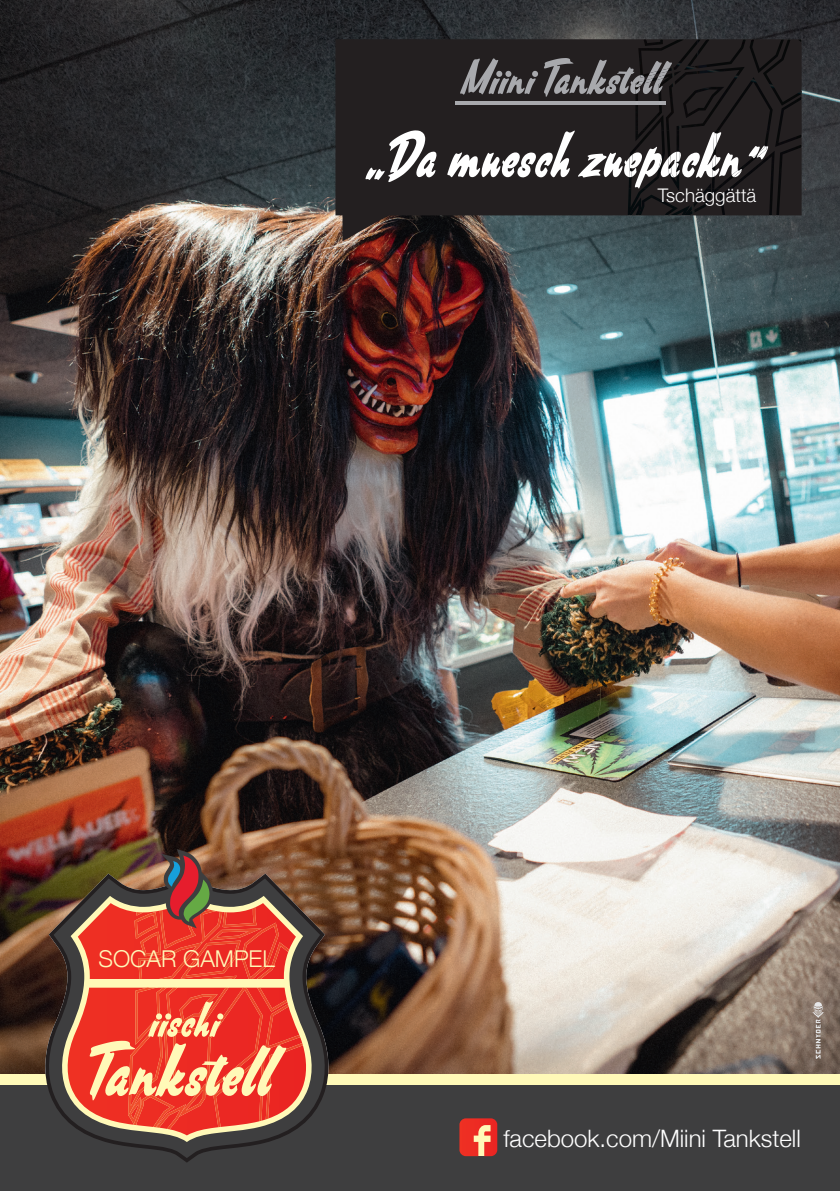
<style>
.page{position:relative;width:840px;height:1191px;background:#fff}
.page>*{position:absolute;margin:0;border:0;box-sizing:border-box;transform-origin:0 0}
.t1{font:76.8px "South African Personal Use";letter-spacing:.02em;color:#fff9b8}
.t2{font:65.8px "South African Personal Use";letter-spacing:.02em;color:#fff;scale:.95 1}
.t3{font:50.4px "South African Personal Use";letter-spacing:.02em;color:#fff9b8}
.t4{font:50px "South African Personal Use";letter-spacing:.02em;color:#a8a9ad}
.t5{font:300 24px "Helvetica Neue";color:#fff}
.t6{font:300 23.2px "Helvetica Neue";color:#fff9b8}
.t7{font:300 18.8px "Helvetica Neue";color:#fff}
</style>
<div class="page">
<img style="left:0;top:0;width:839px;height:1084px">
<svg style="left:335px;top:39px;width:466px;height:202px;background:#282627"></svg>
<hr style="left:455px;top:101px;width:210px;height:4px;background:#a8a9ad">
<img style="left:719px;top:151px;width:55px;height:64px">
<img style="left:775px;top:147px;width:26px;height:68px">
<img style="left:774px;top:106px;width:27px;height:41px">
<img style="left:762px;top:39px;width:39px;height:67px">
<svg style="left:797px;top:39px;width:4px;height:3px"></svg>
<img style="left:711px;top:77px;width:61px;height:118px">
<img style="left:744px;top:130px;width:23px;height:58px">
<img style="left:749px;top:39px;width:34px;height:34px">
<img style="left:665px;top:70px;width:79px;height:121px">
<img style="left:666px;top:130px;width:12px;height:58px">
<img style="left:700px;top:39px;width:45px;height:31px">
<img style="left:682px;top:87px;width:41px;height:31px">
<img style="left:684px;top:188px;width:26px;height:27px">
<svg style="left:706px;top:183px;width:4px;height:5px"></svg>
<img style="left:677px;top:205px;width:12px;height:10px">
<img style="left:663px;top:195px;width:14px;height:20px">
<img style="left:627px;top:115px;width:36px;height:100px">
<img style="left:628px;top:130px;width:36px;height:58px">
<img style="left:635px;top:105px;width:26px;height:25px">
<svg style="left:635px;top:130px;width:10px;height:11px"></svg>
<img style="left:635px;top:71px;width:46px;height:30px">
<img style="left:635px;top:73px;width:36px;height:24px">
<img style="left:638px;top:39px;width:62px;height:31px">
<img style="left:638px;top:58px;width:33px;height:20px">
<img style="left:643px;top:39px;width:19px;height:7px">
<div style="left:1px;top:1074px;width:838px;height:117px;background:#3e3e3f"></div>
<div style="left:1px;top:1074px;width:838px;height:10px;background:#fff9b8"></div>
<svg style="left:42px;top:873px;width:289px;height:289px;fill:#3e3e3f"></svg>
<svg style="left:46px;top:878px;width:281px;height:280px"></svg>
<svg style="left:59px;top:895px;width:255px;height:247px;fill:#3e3e3f"></svg>
<svg style="left:78px;top:849px;width:225px;height:280px;background:#cb4736"></svg>
<svg style="left:459px;top:1118px;width:38px;height:38px"></svg>
<svg style="left:811px;top:1002px;width:12px;height:56px"></svg>
<h3 class="t4" style="left:460px;top:48px;width:204px">Miini Tankstell</h3>
<h2 class="t2" style="left:366px;top:116px;width:418px">„Da muesch zuepackn“</h2>
<p class="t7" style="left:657px;top:180px;width:100px">Tschäggättä</p>
<p class="t6" style="left:98px;top:940px;width:178px">SOCAR GAMPEL</p>
<h3 class="t3" style="left:149px;top:990px;width:71px">iischi</h3>
<h1 class="t1" style="left:89px;top:1024px;width:184px">Tankstell</h1>
<p class="t5" style="left:503px;top:1118px;width:299px">facebook.com/Miini Tankstell</p>
</div>
